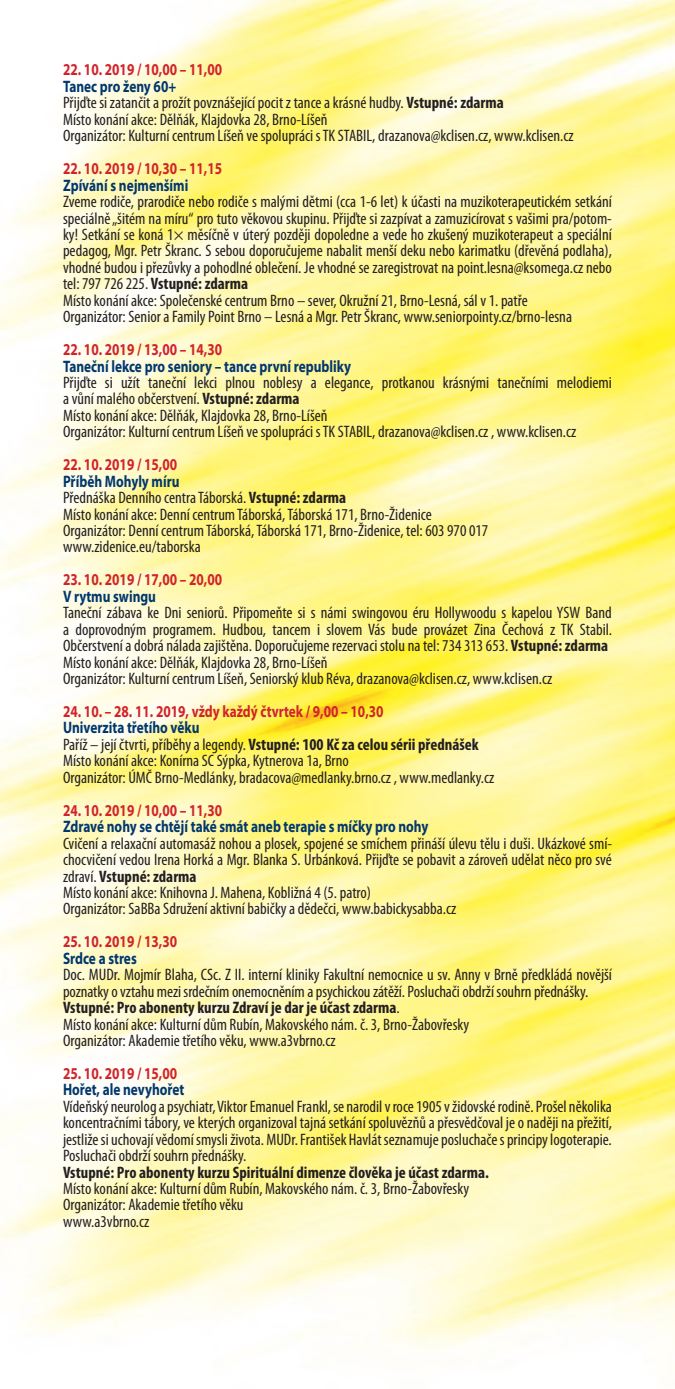
<style>
.page{position:relative;width:675px;height:1389px;background:#fff}
.page>*{position:absolute;margin:0;border:0;box-sizing:border-box;transform-origin:0 0}
.t1{font:condensed 16.62px/16.4px "Myriad Pro";color:#231f20}
.t2{font:700 16.62px "Myriad Pro";color:#d1232a;scale:.8 1}
.t3{font:700 16.62px "Myriad Pro";color:#00376d;scale:.8 1}
.t4{font:700 condensed 16.62px "Myriad Pro";color:#231f20}
.s1{font-weight:700;font-stretch:normal;color:#00376d}
.s2{font-weight:700}
</style>
<div class="page">
<img style="left:0;top:0;width:675px;height:1369px">
<p class="t2" style="left:63px;top:59px;width:200px">22. 10. 2019 / 10,00 – 11,00</p>
<p class="t1" style="left:63px;top:78px;width:512px"><span class="s1">Tanec pro ženy 60+<br></span>Přijďte si zatančit a prožít povznášející pocit z tance a krásné hudby. <span class="s2">Vstupné: zdarma<br></span>Místo konání akce: Dělňák, Klajdovka 28, Brno-Líšeň<br>Organizátor: Kulturní centrum Líšeň ve spolupráci s TK STABIL, drazanova@kclisen.cz, www.kclisen.cz</p>
<p class="t2" style="left:63px;top:158px;width:200px">22. 10. 2019 / 10,30 – 11,15</p>
<p class="t3" style="left:63px;top:174px;width:158px">Zpívání s nejmenšími</p>
<p class="t1" style="left:63px;top:193px;width:550px">Zveme rodiče, prarodiče nebo rodiče s malými dětmi (cca 1-6 let) k účasti na muzikoterapeutickém setkání speciálně „šitém na míru“ pro tuto věkovou skupinu. Přijďte si zazpívat a zamuzicírovat s vašimi pra/potom&shy;ky! Setkání se koná 1× měsíčně v úterý později dopoledne a vede ho zkušený muzikoterapeut a speciální pedagog, Mgr. Petr Škranc. S sebou doporučujeme nabalit menší deku nebo karimatku (dřevěná podlaha), vhodné budou i přezůvky a pohodlné oblečení. Je vhodné se zaregistrovat na point.lesna@ksomega.cz nebo tel: 797 726 225. <span class="s2">Vstupné: zdarma<br></span>Místo konání akce: Společenské centrum Brno – sever, Okružní 21, Brno-Lesná, sál v 1. patře<br>Organizátor: Senior a Family Point Brno – Lesná a Mgr. Petr Škranc, www.seniorpointy.cz/brno-lesna</p>
<p class="t2" style="left:63px;top:339px;width:200px">22. 10. 2019 / 13,00 – 14,30</p>
<p class="t3" style="left:63px;top:355px;width:361px">Taneční lekce pro seniory – tance první republiky</p>
<p class="t1" style="left:63px;top:374px;width:550px">Přijďte si užít taneční lekci plnou noblesy a elegance, protkanou krásnými tanečními melodiemi a vůní malého občerstvení. <span class="s2">Vstupné: zdarma<br></span>Místo konání akce: Dělňák, Klajdovka 28, Brno-Líšeň<br>Organizátor: Kulturní centrum Líšeň ve spolupráci s TK STABIL, drazanova@kclisen.cz , www.kclisen.cz</p>
<p class="t2" style="left:63px;top:454px;width:144px">22. 10. 2019 / 15,00</p>
<p class="t1" style="left:63px;top:473px;width:427px"><span class="s1">Příběh Mohyly míru<br></span>Přednáška Denního centra Táborská. <span class="s2">Vstupné: zdarma<br></span>Místo konání akce: Denní centrum Táborská, Táborská 171, Brno-Židenice Organizátor: Denní centrum Táborská, Táborská 171, Brno-Židenice, tel: 603 970 017 www.zidenice.eu/taborska</p>
<p class="t2" style="left:63px;top:569px;width:200px">23. 10. 2019 / 17,00 – 20,00</p>
<p class="t3" style="left:63px;top:585px;width:118px">V rytmu swingu</p>
<p class="t1" style="left:63px;top:604px;width:550px">Taneční zábava ke Dni seniorů. Připomeňte si s námi swingovou éru Hollywoodu s kapelou YSW Band a doprovodným programem. Hudbou, tancem i slovem Vás bude provázet Zina Čechová z TK Stabil.<br>Občerstvení a dobrá nálada zajištěna. Doporučujeme rezervaci stolu na tel: 734 313 653. <span class="s2">Vstupné: zdarma </span>Místo konání akce: Dělňák, Klajdovka 28, Brno-Líšeň<br>Organizátor: Kulturní centrum Líšeň, Seniorský klub Réva, drazanova@kclisen.cz, www.kclisen.cz</p>
<p class="t2" style="left:63px;top:701px;width:402px">24. 10. – 28. 11. 2019, vždy každý čtvrtek / 9,00 – 10,30</p>
<p class="t1" style="left:63px;top:720px;width:433px"><span class="s1">Univerzita třetího věku<br></span>Paříž – její čtvrti, příběhy a legendy. <span class="s2">Vstupné: 100 Kč za celou sérii přednášek </span>Místo konání akce: Konírna SC Sýpka, Kytnerova 1a, Brno<br>Organizátor: ÚMČ Brno-Medlánky, bradacova@medlanky.brno.cz , www.medlanky.cz</p>
<p class="t2" style="left:63px;top:799px;width:200px">24. 10. 2019 / 10,00 – 11,30</p>
<p class="t3" style="left:63px;top:816px;width:458px">Zdravé nohy se chtějí také smát aneb terapie s míčky pro nohy</p>
<p class="t1" style="left:63px;top:835px;width:550px">Cvičení a relaxační automasáž nohou a plosek, spojené se smíchem přináší úlevu tělu i duši. Ukázkové smí&shy;chocvičení vedou Irena Horká a Mgr. Blanka S. Urbánková. Přijďte se pobavit a zároveň udělat něco pro své zdraví. <span class="s2">Vstupné: zdarma<br></span>Místo konání akce: Knihovna J. Mahena, Kobližná 4 (5. patro)<br>Organizátor: SaBBa Sdružení aktivní babičky a dědečci, www.babickysabba.cz</p>
<p class="t2" style="left:63px;top:931px;width:144px">25. 10. 2019 / 13,30</p>
<p class="t3" style="left:63px;top:947px;width:94px">Srdce a stres</p>
<p class="t1" style="left:63px;top:966px;width:550px">Doc. MUDr. Mojmír Blaha, CSc. Z II. interní kliniky Fakultní nemocnice u sv. Anny v Brně předkládá novější poznatky o vztahu mezi srdečním onemocněním a psychickou zátěží. Posluchači obdrží souhrn přednášky.<br><span class="s2">Vstupné: Pro abonenty kurzu Zdraví je dar je účast zdarma</span>.<br>Místo konání akce: Kulturní dům Rubín, Makovského nám. č. 3, Brno-Žabovřesky<br>Organizátor: Akademie třetího věku, www.a3vbrno.cz</p>
<p class="t2" style="left:63px;top:1062px;width:144px">25. 10. 2019 / 15,00</p>
<p class="t3" style="left:63px;top:1079px;width:153px">Hořet, ale nevyhořet</p>
<p class="t1" style="left:63px;top:1098px;width:550px;text-align:justify">Vídeňský neurolog a psychiatr, Viktor Emanuel Frankl, se narodil v roce 1905 v židovské rodině. Prošel několika koncentračními tábory, ve kterých organizoval tajná setkání spoluvězňů a přesvědčoval je o naději na přežití, jestliže si uchovají vědomí smysli života. MUDr. František Havlát seznamuje posluchače s principy logoterapie.<br>Posluchači obdrží souhrn přednášky.</p>
<p class="t4" style="left:63px;top:1162px;width:427px">Vstupné: Pro abonenty kurzu Spirituální dimenze člověka je účast zdarma.</p>
<p class="t1" style="left:63px;top:1180px;width:407px">Místo konání akce: Kulturní dům Rubín, Makovského nám. č. 3, Brno-Žabovřesky<br>Organizátor: Akademie třetího věku<br>www.a3vbrno.cz</p>
</div>
